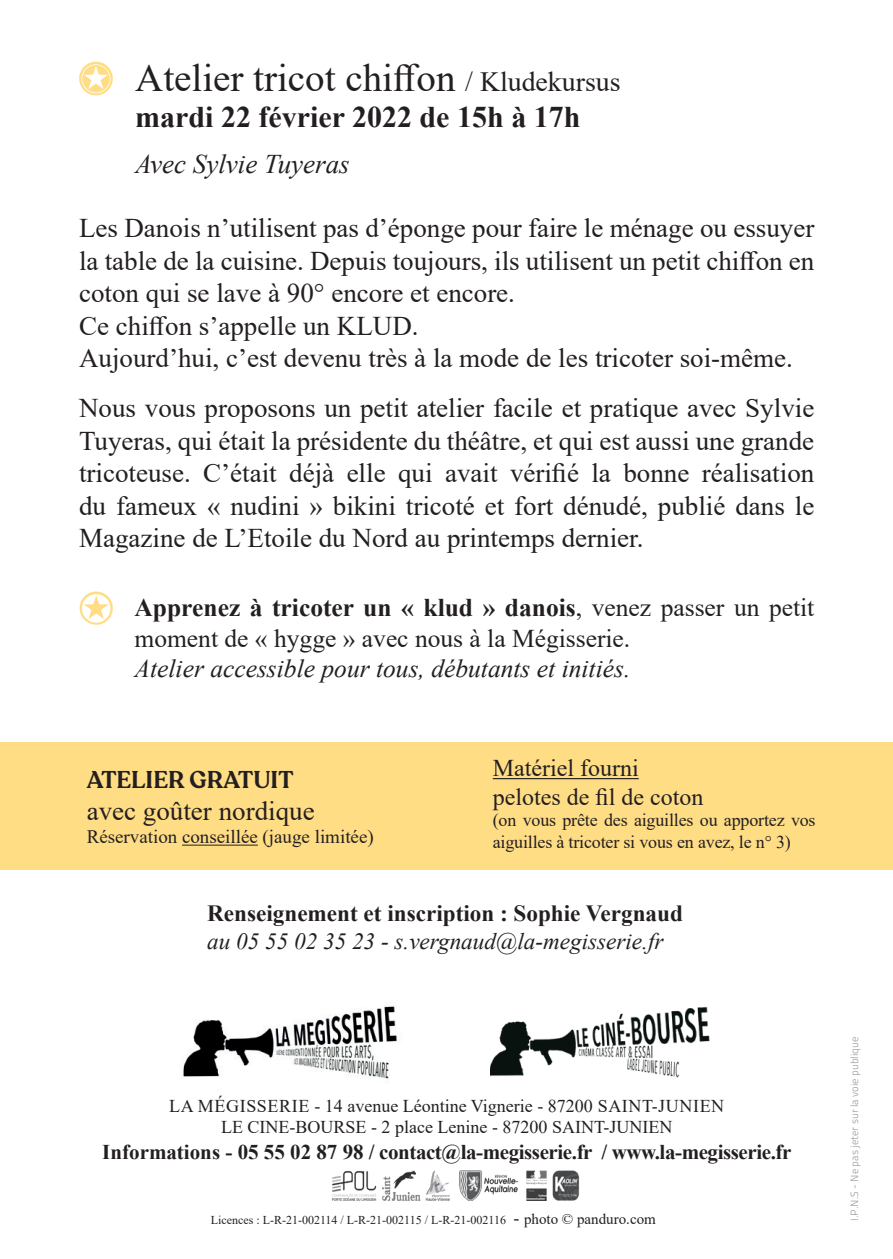
<style>
.page{position:relative;width:893px;height:1259px;background:#fff}
.page>*{position:absolute;margin:0;border:0;box-sizing:border-box;transform-origin:0 0}
.t1{font:39px "Times New Roman";color:#231f20}
.t2{font:700 30px "Times New Roman";color:#231f20}
.t3{font:27px/32.4px "Times New Roman";color:#231f20}
.t4{font:italic 27px "Times New Roman";color:#231f20}
.t5{font:25.5px/30.6px "Times New Roman";color:#231f20}
.t6{font:italic 25.5px "Times New Roman";color:#231f20}
.t7{font:24px/28.8px "Times New Roman";color:#231f20}
.t8{font:600 24px "Recoleta";color:#231f20}
.t9{font:700 23.1px "Times New Roman";color:#231f20}
.t10{font:italic 23.1px "Times New Roman";color:#231f20}
.t11{font:700 21px "Times New Roman";letter-spacing:-.02em;color:#231f20}
.t12{font:18.9px "Times New Roman";color:#231f20}
.t13{font:18px/21.6px "Times New Roman";color:#231f20;text-align:center}
.t14{font:15px "Times New Roman";color:#231f20}
.t15{font:12px "Times New Roman";color:#231f20}
.t16{font:10.5px "Titillium Text 25 L 250 wt";color:#97999c}
.s1{font-size:27.9px}
.s2{font-weight:700}
.s3{font-size:18px}
</style>
<div class="page">
<div style="left:0;top:742px;width:893px;height:128px;background:#ffdd85"></div>
<hr style="left:182px;top:844px;width:76px;height:1px;background:#231f20">
<hr style="left:493px;top:778px;width:146px;height:1px;background:#231f20">
<img style="left:332px;top:1171px;width:248px;height:29px">
<img style="left:183px;top:1006px;width:214px;height:73px">
<img style="left:491px;top:1006px;width:219px;height:72px">
<svg style="left:79px;top:62px;width:34px;height:33px"></svg>
<svg style="left:80px;top:591px;width:33px;height:34px"></svg>
<h1 class="t1" style="left:135px;top:50px;width:487px">Atelier tricot chiffon <span class="s1">/ Kludekursus</span></h1>
<p class="t2" style="left:135px;top:95px;width:447px">mardi 22 février 2022 de 15h à 17h</p>
<p class="t4" style="left:135px;top:146px;width:216px">Avec Sylvie Tuyeras</p>
<p class="t3" style="left:79px;top:211px;width:737px">Les Danois n’utilisent pas d’éponge pour faire le ménage ou essuyer la table de la cuisine. Depuis toujours, ils utilisent un petit chiffon en coton qui se lave à 90° encore et encore.<br>Ce chiffon s’appelle un KLUD.<br>Aujourd’hui, c’est devenu très à la mode de les tricoter soi-même.</p>
<p class="t3" style="left:79px;top:391px;width:737px;text-align:justify">Nous vous proposons un petit atelier facile et pratique avec Sylvie Tuyeras, qui était la présidente du théâtre, et qui est aussi une grande tricoteuse. C’était déjà elle qui avait vérifié la bonne réalisation du fameux « nudini » bikini tricoté et fort dénudé, publié dans le Magazine de L’Etoile du Nord au printemps dernier.</p>
<p class="t5" style="left:135px;top:591px;width:681px"><span class="s2">Apprenez à tricoter un « klud » danois</span>, venez passer un petit moment de « hygge » avec nous à la Mégisserie.</p>
<p class="t6" style="left:135px;top:651px;width:497px">Atelier accessible pour tous, débutants et initiés.</p>
<p class="t8" style="left:87px;top:764px;width:208px">ATELIER GRATUIT</p>
<p class="t3" style="left:87px;top:794px;width:229px">avec goûter nordique</p>
<p class="t12" style="left:87px;top:823px;width:288px">Réservation conseillée (jauge limitée)</p>
<p class="t7" style="left:493px;top:753px;width:212px">Matériel fourni pelotes de fil de coton</p>
<p class="t13" style="left:493px;top:809px;width:324px;text-align:left">(on vous prête des aiguilles ou apportez vos aiguilles à tricoter si vous en avez, le n° 3)</p>
<p class="t9" style="left:207px;top:896px;width:477px">Renseignement et inscription : Sophie Vergnaud</p>
<p class="t10" style="left:207px;top:925px;width:458px">au 05 55 02 35 23 - s.vergnaud@la-megisserie.fr</p>
<p class="t13" style="left:169px;top:1094px;width:557px">LA MÉGISSERIE - 14 avenue Léontine Vignerie - 87200 SAINT-JUNIEN<br>LE CINE-BOURSE - 2 place Lenine - 87200 SAINT-JUNIEN</p>
<p class="t11" style="left:102px;top:1136px;width:691px">Informations - 05 55 02 87 98 / contact@la-megisserie.fr / www.la-megisserie.fr</p>
<p class="t15" style="left:211px;top:1211px;width:297px">Licences : L-R-21-002114 / L-R-21-002115 / L-R-21-002116</p>
<p class="t14" style="left:514px;top:1208px;width:144px"><span class="s3">-</span> photo © panduro.com</p>
<p class="t16" style="left:847px;top:1220px;width:185px;rotate:-90deg">I.P.N.S - Ne pas jeter sur la voie publique</p>
</div>
